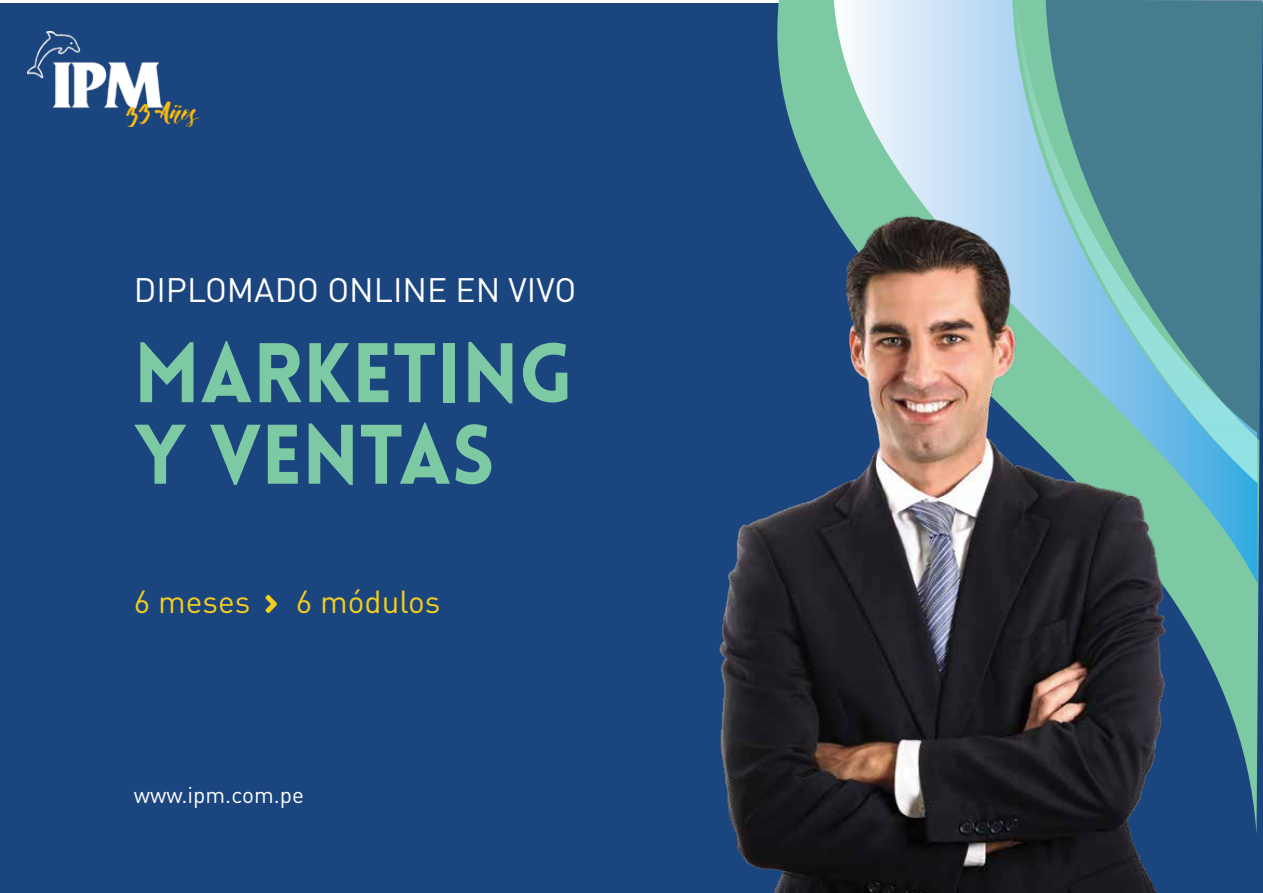
<style>
.page{position:relative;width:1263px;height:893px;background:#fff}
.page>*{position:absolute;margin:0;border:0;box-sizing:border-box;transform-origin:0 0}
.t1{font:900 82.5px/81.6px "Lovelo";color:#7dc9a3}
.t2{font:33.6px "DIN Pro";color:#fff}
.t3{font:31.5px "DIN Pro";color:#f2ce1d}
.t4{font:22.5px "DIN Pro";color:#fff}
</style>
<div class="page">
<div style="left:0;top:3px;width:1263px;height:890px;background:#1b457f"></div>
<img style="left:27px;top:31px;width:171px;height:95px">
<svg style="left:777px;top:0;width:483px;height:834px;fill:#7dc9a3"></svg>
<svg style="left:834px;top:0;width:424px;height:584px;background:#b1dae2"></svg>
<svg style="left:1257px;top:0;width:5px;height:443px;fill:#457d8e"></svg>
<svg style="left:1015px;top:0;width:242px;height:483px;background:#538e9b"></svg>
<img style="left:719px;top:206px;width:481px;height:687px">
<svg style="left:265px;top:594px;width:12px;height:19px"></svg>
<p class="t2" style="left:134px;top:267px;width:444px">DIPLOMADO ONLINE EN VIVO</p>
<h1 class="t1" style="left:134px;top:334px;width:441px">MARKETING<br>Y VENTAS</h1>
<p class="t3" style="left:134px;top:580px;width:118px">6 meses</p>
<p class="t3" style="left:296px;top:580px;width:146px">6 módulos</p>
<p class="t4" style="left:134px;top:780px;width:172px">www.ipm.com.pe</p>
</div>
